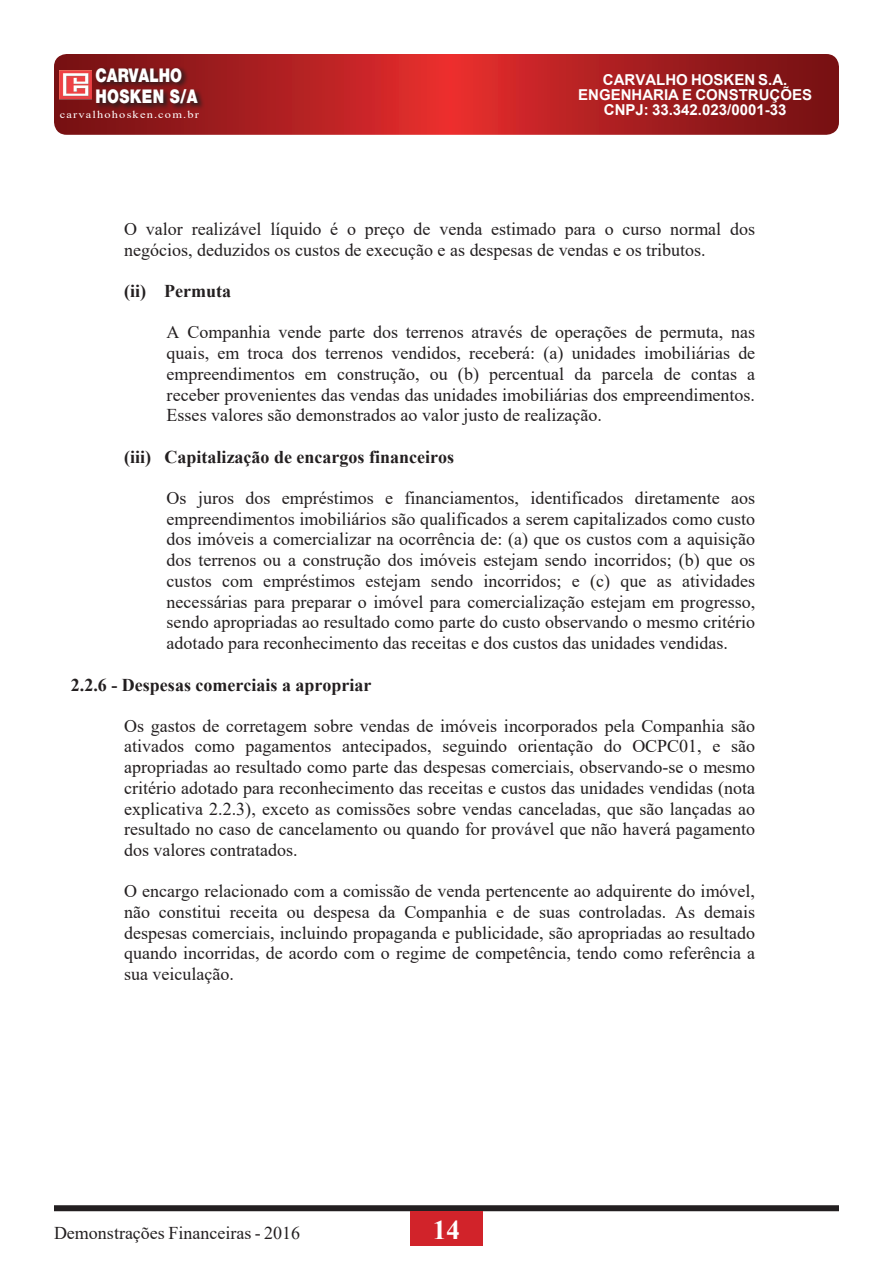
<style>
.page{position:relative;width:893px;height:1263px;background:#fff}
.page>*{position:absolute;margin:0;border:0;box-sizing:border-box;transform-origin:0 0}
.t1{font:700 27px "Times New Roman";color:#fff}
.t2{font:900 18.9px/21.6px "Helvetica Neue";color:#fff;scale:.79 1}
.t3{font:18px/20.7px "Times New Roman";color:#231f20;text-align:justify}
.t4{font:700 18px "Times New Roman";color:#231f20}
.t5{font:700 15px/15px "Arial";color:#fff;text-align:center}
.t6{font:10.5px "Times New Roman";letter-spacing:.095em;color:#fff;scale:1.18 1}
</style>
<div class="page">
<div style="left:54px;top:1205px;width:785px;height:6px;background:#231f20"></div>
<div style="left:410px;top:1212px;width:73px;height:34px;background:#d1232a"></div>
<svg style="left:54px;top:54px;width:785px;height:81px;background:#ac1f21"></svg>
<svg style="left:95px;top:66px;width:110px;height:45px;background:#69181a"></svg>
<img style="left:60px;top:70px;width:32px;height:29px">
<p class="t2" style="left:95px;top:64px;width:131px">CARVALHO<br>HOSKEN S/A</p>
<p class="t6" style="left:60px;top:107px;width:119px">carvalhohosken.com.br</p>
<p class="t5" style="left:578px;top:73px;width:235px">CARVALHO HOSKEN S.A.<br>ENGENHARIA E CONSTRUÇÕES<br>CNPJ: 33.342.023/0001-33</p>
<p class="t3" style="left:124px;top:218px;width:632px">O valor realizável líquido é o preço de venda estimado para o curso normal dos negócios, deduzidos os custos de execução e as despesas de vendas e os tributos.</p>
<p class="t4" style="left:124px;top:278px;width:109px">(ii) Permuta</p>
<p class="t3" style="left:167px;top:321px;width:590px">A Companhia vende parte dos terrenos através de operações de permuta, nas quais, em troca dos terrenos vendidos, receberá: (a) unidades imobiliárias de empreendimentos em construção, ou (b) percentual da parcela de contas a receber provenientes das vendas das unidades imobiliárias dos empreendimentos.<br>Esses valores são demonstrados ao valor justo de realização.</p>
<p class="t4" style="left:124px;top:444px;width:332px">(iii) Capitalização de encargos financeiros</p>
<p class="t3" style="left:167px;top:487px;width:590px">Os juros dos empréstimos e financiamentos, identificados diretamente aos empreendimentos imobiliários são qualificados a serem capitalizados como custo dos imóveis a comercializar na ocorrência de: (a) que os custos com a aquisição dos terrenos ou a construção dos imóveis estejam sendo incorridos; (b) que os custos com empréstimos estejam sendo incorridos; e (c) que as atividades necessárias para preparar o imóvel para comercialização estejam em progresso, sendo apropriadas ao resultado como parte do custo observando o mesmo critério adotado para reconhecimento das receitas e dos custos das unidades vendidas.</p>
<p class="t4" style="left:71px;top:671px;width:302px">2.2.6 - Despesas comerciais a apropriar</p>
<p class="t3" style="left:124px;top:715px;width:633px">Os gastos de corretagem sobre vendas de imóveis incorporados pela Companhia são ativados como pagamentos antecipados, seguindo orientação do OCPC01, e são apropriadas ao resultado como parte das despesas comerciais, observando-se o mesmo critério adotado para reconhecimento das receitas e custos das unidades vendidas (nota explicativa 2.2.3), exceto as comissões sobre vendas canceladas, que são lançadas ao resultado no caso de cancelamento ou quando for provável que não haverá pagamento dos valores contratados.</p>
<p class="t3" style="left:124px;top:880px;width:633px">O encargo relacionado com a comissão de venda pertencente ao adquirente do imóvel, não constitui receita ou despesa da Companhia e de suas controladas. As demais despesas comerciais, incluindo propaganda e publicidade, são apropriadas ao resultado quando incorridas, de acordo com o regime de competência, tendo como referência a sua veiculação.</p>
<p class="t3" style="left:54px;top:1222px;width:248px">Demonstrações Financeiras - 2016</p>
<h1 class="t1" style="left:433px;top:1210px;width:28px">14</h1>
</div>
